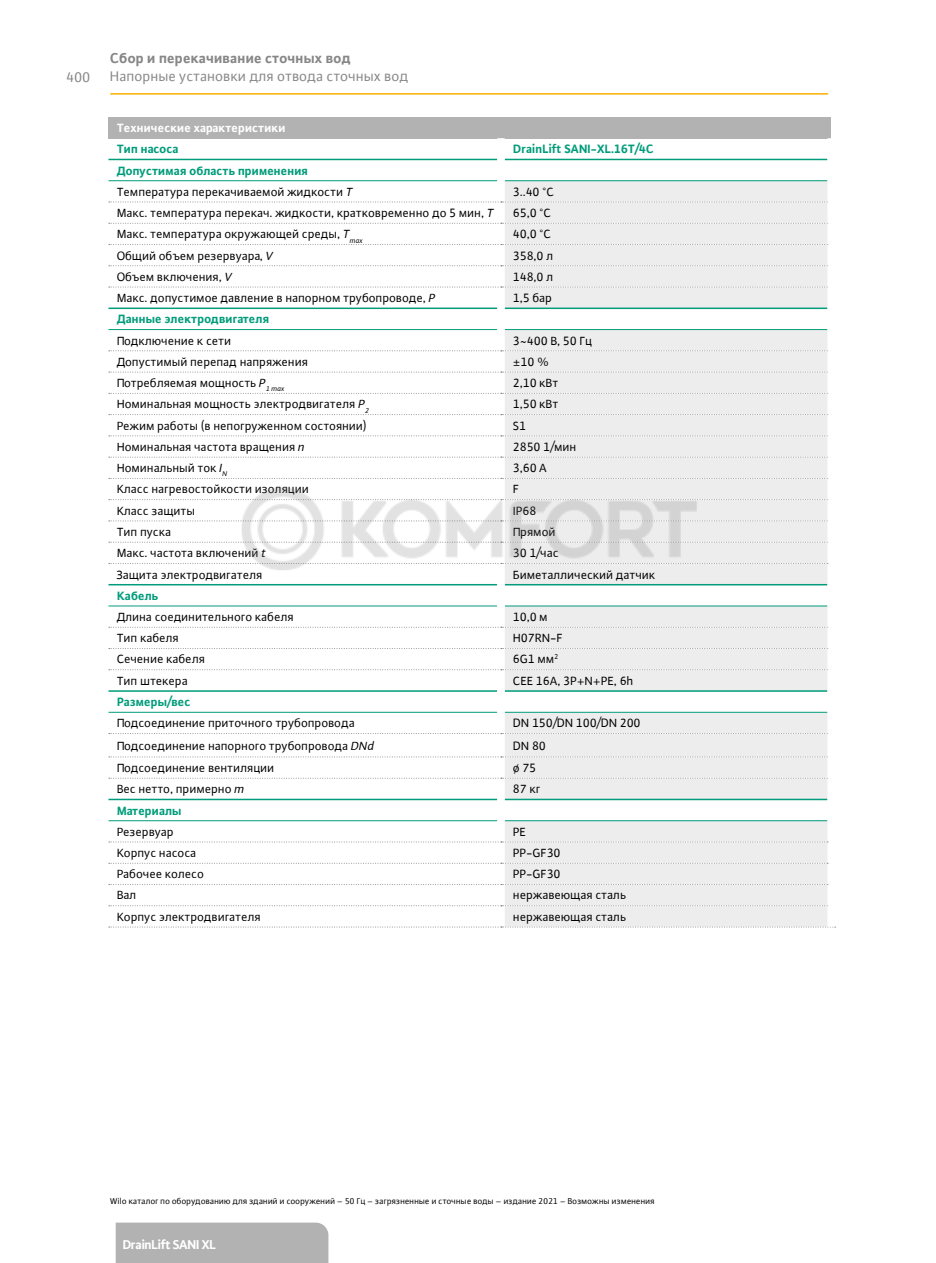
<style>
.page{position:relative;width:936px;height:1263px;background:#fff}
.page>*{position:absolute;margin:0;border:0;box-sizing:border-box;transform-origin:0 0}
.t1{font:15px "WILO Plus FM";color:#878787}
.t2{font:700 15px "WILO Plus FM";color:#878787}
.t3{font:700 13.5px "WILO Plus FM";letter-spacing:-.03em;color:#fff}
.t4{font:12.75px/21.1px "WILO Plus Global";color:#000}
.t5{font:700 12.75px "WILO Plus Global";color:#009c7b}
.t6{font:700 12.75px "WILO Plus Global";color:#fff}
.t7{font:9px "WILO Plus FM";color:#000}
.s1{font-weight:700;color:#009c7b}
.s2{font-style:italic}
</style>
<div class="page">
<hr style="left:110px;top:93px;width:718px;height:2px;background:#f9b000">
<div style="left:116px;top:1222px;width:212px;height:41px;background:#b3b2b2"></div>
<div style="left:108px;top:117px;width:723px;height:21px;background:#b3b2b2"></div>
<svg style="left:504px;top:181px;width:323px;height:746px;fill:#ededed"></svg>
<hr style="left:108px;top:308px;width:389px;height:1px;background:#009c7b">
<hr style="left:504px;top:308px;width:323px;height:1px;background:#009c7b">
<hr style="left:108px;top:584px;width:389px;height:1px;background:#009c7b">
<hr style="left:504px;top:584px;width:323px;height:1px;background:#009c7b">
<hr style="left:108px;top:690px;width:389px;height:2px;background:#009c7b">
<hr style="left:504px;top:690px;width:323px;height:2px;background:#009c7b">
<hr style="left:108px;top:799px;width:389px;height:1px;background:#009c7b">
<hr style="left:504px;top:799px;width:323px;height:1px;background:#009c7b">
<hr style="left:108px;top:180px;width:389px;height:1px;background:#009c7b">
<hr style="left:504px;top:180px;width:323px;height:1px;background:#009c7b">
<hr style="left:108px;top:329px;width:389px;height:1px;background:#009c7b">
<hr style="left:504px;top:329px;width:323px;height:1px;background:#009c7b">
<hr style="left:108px;top:606px;width:389px;height:1px;background:#009c7b">
<hr style="left:504px;top:606px;width:323px;height:1px;background:#009c7b">
<hr style="left:108px;top:712px;width:389px;height:1px;background:#009c7b">
<hr style="left:504px;top:712px;width:323px;height:1px;background:#009c7b">
<hr style="left:108px;top:820px;width:389px;height:1px;background:#009c7b">
<hr style="left:504px;top:820px;width:323px;height:1px;background:#009c7b">
<svg style="left:109px;top:202px;width:718px;height:1px"></svg>
<svg style="left:109px;top:223px;width:718px;height:1px"></svg>
<svg style="left:109px;top:244px;width:718px;height:1px"></svg>
<svg style="left:109px;top:265px;width:718px;height:1px"></svg>
<svg style="left:109px;top:287px;width:718px;height:1px"></svg>
<svg style="left:109px;top:350px;width:718px;height:1px"></svg>
<svg style="left:109px;top:372px;width:718px;height:1px"></svg>
<svg style="left:109px;top:393px;width:718px;height:1px"></svg>
<svg style="left:109px;top:414px;width:718px;height:1px"></svg>
<svg style="left:109px;top:435px;width:718px;height:1px"></svg>
<svg style="left:109px;top:457px;width:718px;height:1px"></svg>
<svg style="left:109px;top:478px;width:718px;height:1px"></svg>
<svg style="left:109px;top:499px;width:718px;height:1px"></svg>
<svg style="left:109px;top:520px;width:718px;height:1px"></svg>
<svg style="left:109px;top:542px;width:718px;height:1px"></svg>
<svg style="left:109px;top:563px;width:719px;height:1px"></svg>
<svg style="left:109px;top:627px;width:718px;height:1px"></svg>
<svg style="left:109px;top:648px;width:718px;height:1px"></svg>
<svg style="left:109px;top:733px;width:718px;height:1px"></svg>
<svg style="left:109px;top:756px;width:718px;height:1px"></svg>
<svg style="left:109px;top:842px;width:719px;height:1px"></svg>
<svg style="left:109px;top:863px;width:719px;height:1px"></svg>
<svg style="left:109px;top:884px;width:718px;height:1px"></svg>
<svg style="left:109px;top:905px;width:718px;height:1px"></svg>
<svg style="left:109px;top:927px;width:726px;height:1px"></svg>
<svg style="left:109px;top:669px;width:718px;height:1px"></svg>
<svg style="left:109px;top:778px;width:718px;height:1px"></svg>
<hr style="left:108px;top:159px;width:389px;height:1px;background:#009c7b">
<hr style="left:504px;top:159px;width:323px;height:1px;background:#009c7b">
<img style="left:234px;top:478px;width:468px;height:102px">
<p class="t1" style="left:66px;top:68px;width:26px">400</p>
<p class="t2" style="left:110px;top:48px;width:242px">Сбор и перекачивание сточных вод</p>
<p class="t1" style="left:110px;top:66px;width:300px">Напорные установки для отвода cточных вод</p>
<p class="t6" style="left:117px;top:120px;width:170px">Технические характеристики</p>
<p class="t5" style="left:117px;top:141px;width:63px">Тип насоса</p>
<p class="t5" style="left:513px;top:141px;width:142px">DrainLift SANI-XL.16T/4C</p>
<p class="t4" style="left:117px;top:160px;width:237px"><span class="s1">Допустимая область применения<br></span>Температура перекачиваемой жидкости <span class="s2">T</span></p>
<p class="t4" style="left:513px;top:181px;width:42px">3..40 °C</p>
<p class="t4" style="left:117px;top:202px;width:378px">Макс. температура перекач. жидкости, кратковременно до 5 мин, <span class="s2">T</span></p>
<p class="t4" style="left:513px;top:202px;width:40px">65,0 °C</p>
<p class="t4" style="left:117px;top:223px;width:247px">Макс. температура окружающей среды, <span class="s2">T</span><sub>max</sub></p>
<p class="t4" style="left:513px;top:223px;width:40px">40,0 °C</p>
<p class="t4" style="left:117px;top:245px;width:158px">Общий объем резервуара, <span class="s2">V</span></p>
<p class="t4" style="left:513px;top:245px;width:42px">358,0 л</p>
<p class="t4" style="left:117px;top:266px;width:117px">Объем включения, <span class="s2">V</span></p>
<p class="t4" style="left:513px;top:266px;width:42px">148,0 л</p>
<p class="t4" style="left:117px;top:287px;width:320px">Макс. допустимое давление в напорном трубопроводе, <span class="s2">P</span></p>
<p class="t4" style="left:513px;top:287px;width:40px">1,5 бар</p>
<p class="t5" style="left:117px;top:312px;width:154px">Данные электродвигателя</p>
<p class="t4" style="left:117px;top:330px;width:116px">Подключение к сети</p>
<p class="t4" style="left:513px;top:330px;width:81px">3~400 В, 50 Гц</p>
<p class="t4" style="left:117px;top:351px;width:193px">Допустимый перепад напряжения</p>
<p class="t4" style="left:513px;top:351px;width:38px">±10 %</p>
<p class="t4" style="left:117px;top:372px;width:169px">Потребляемая мощность <span class="s2">P</span><sub>1</sub> <sub>max</sub></p>
<p class="t4" style="left:513px;top:372px;width:47px">2,10 кВт</p>
<p class="t4" style="left:117px;top:393px;width:253px">Номинальная мощность электродвигателя <span class="s2">P</span><sub>2</sub></p>
<p class="t4" style="left:513px;top:393px;width:47px">1,50 кВт</p>
<p class="t4" style="left:117px;top:415px;width:251px">Режим работы (в непогруженном состоянии)</p>
<p class="t4" style="left:513px;top:415px;width:15px">S1</p>
<p class="t4" style="left:117px;top:436px;width:189px">Номинальная частота вращения <span class="s2">n</span></p>
<p class="t4" style="left:513px;top:436px;width:65px">2850 1/мин</p>
<p class="t4" style="left:117px;top:457px;width:112px">Номинальный ток <span class="s2">I</span><sub>N</sub></p>
<p class="t4" style="left:513px;top:457px;width:36px">3,60 A</p>
<p class="t4" style="left:117px;top:478px;width:193px">Класс нагревостойкости изоляции</p>
<p class="t4" style="left:513px;top:478px;width:8px">F</p>
<p class="t4" style="left:117px;top:500px;width:80px">Класс защиты</p>
<p class="t4" style="left:513px;top:500px;width:25px">IP68</p>
<p class="t4" style="left:117px;top:521px;width:56px">Тип пуска</p>
<p class="t4" style="left:513px;top:521px;width:44px">Прямой</p>
<p class="t4" style="left:117px;top:542px;width:151px">Макс. частота включений <span class="s2">t</span></p>
<p class="t4" style="left:513px;top:542px;width:47px">30 1/час</p>
<p class="t4" style="left:117px;top:563px;width:147px">Защита электродвигателя</p>
<p class="t4" style="left:513px;top:563px;width:144px">Биметаллический датчик</p>
<p class="t5" style="left:117px;top:588px;width:43px">Кабель</p>
<p class="t4" style="left:117px;top:606px;width:178px">Длина соединительного кабеля</p>
<p class="t4" style="left:513px;top:606px;width:36px">10,0 м</p>
<p class="t4" style="left:117px;top:627px;width:64px">Тип кабеля</p>
<p class="t4" style="left:513px;top:627px;width:51px">H07RN-F</p>
<p class="t4" style="left:117px;top:648px;width:90px">Сечение кабеля</p>
<p class="t4" style="left:513px;top:648px;width:47px">6G1 мм<sup>2</sup></p>
<p class="t4" style="left:117px;top:670px;width:73px">Тип штекера</p>
<p class="t4" style="left:513px;top:670px;width:122px">CEE 16A, 3P+N+PE, 6h</p>
<p class="t5" style="left:117px;top:694px;width:75px">Размеры/вес</p>
<p class="t4" style="left:117px;top:712px;width:239px">Подсоединение приточного трубопровода</p>
<p class="t4" style="left:513px;top:712px;width:129px">DN 150/DN 100/DN 200</p>
<p class="t4" style="left:117px;top:735px;width:259px">Подсоединение напорного трубопровода <span class="s2">DNd</span></p>
<p class="t4" style="left:513px;top:735px;width:34px">DN 80</p>
<p class="t4" style="left:117px;top:757px;width:159px">Подсоединение вентиляции</p>
<p class="t4" style="left:513px;top:757px;width:25px">ø 75</p>
<p class="t4" style="left:117px;top:778px;width:129px">Вес нетто, примерно <span class="s2">m</span></p>
<p class="t4" style="left:513px;top:778px;width:29px">87 кг</p>
<p class="t5" style="left:117px;top:803px;width:66px">Материалы</p>
<p class="t4" style="left:117px;top:821px;width:58px">Резервуар</p>
<p class="t4" style="left:513px;top:821px;width:15px">PE</p>
<p class="t4" style="left:117px;top:842px;width:81px">Корпус насоса</p>
<p class="t4" style="left:513px;top:842px;width:49px">PP-GF30</p>
<p class="t4" style="left:117px;top:863px;width:89px">Рабочее колесо</p>
<p class="t4" style="left:513px;top:863px;width:49px">PP-GF30</p>
<p class="t4" style="left:117px;top:884px;width:21px">Вал</p>
<p class="t4" style="left:513px;top:884px;width:114px">нержавеющая сталь</p>
<p class="t4" style="left:117px;top:906px;width:146px">Корпус электродвигателя</p>
<p class="t4" style="left:513px;top:906px;width:114px">нержавеющая сталь</p>
<p class="t7" style="left:110px;top:1196px;width:546px">Wilo каталог по оборудованию для зданий и сооружений – 50 Гц – загрязненные и сточные воды – издание 2021 – Возможны изменения</p>
<p class="t3" style="left:123px;top:1235px;width:95px">DrainLift SANI XL</p>
</div>
